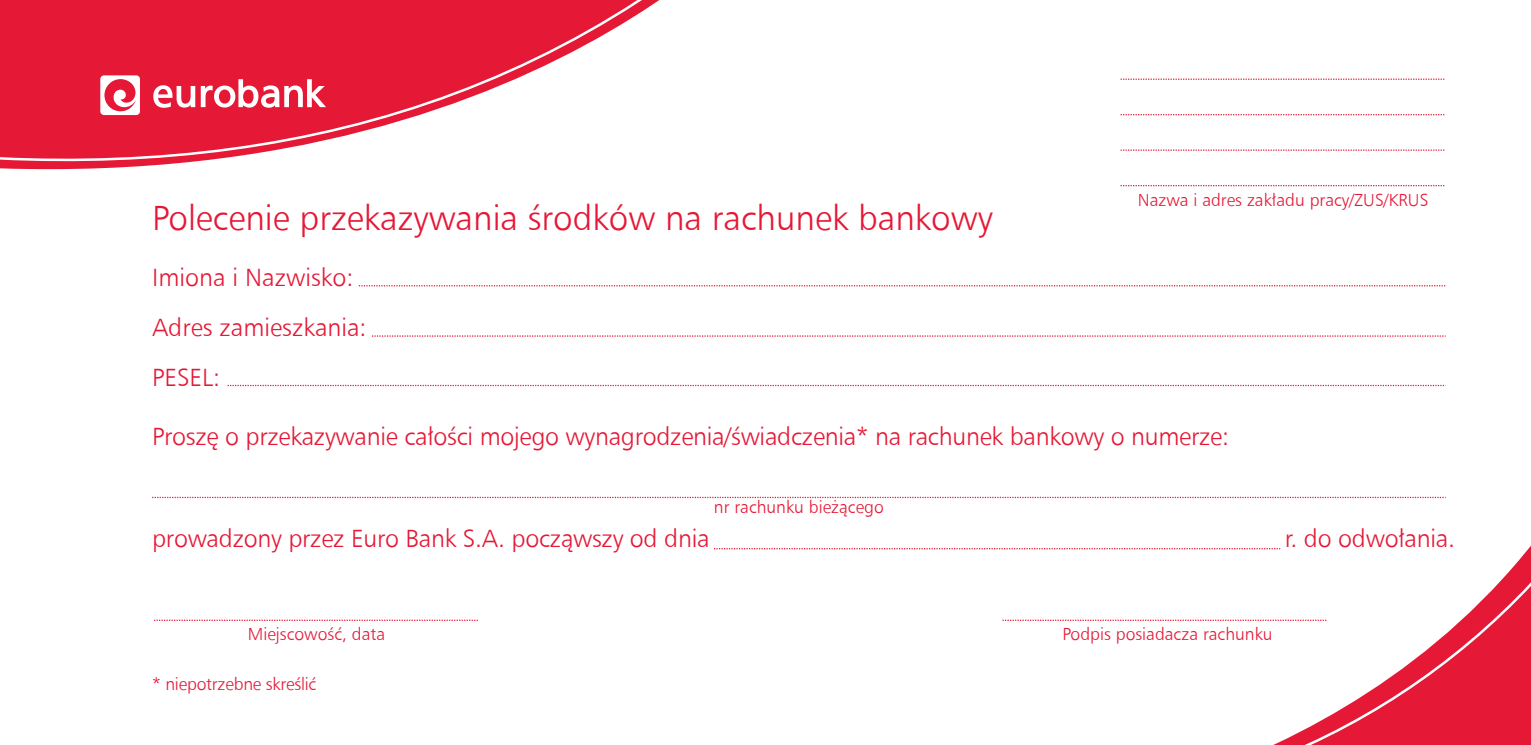
<style>
.page{position:relative;width:1531px;height:745px;background:#fff}
.page>*{position:absolute;margin:0;border:0;box-sizing:border-box;transform-origin:0 0}
.t1{font:35px "Humnst 777 Lt EU";color:#e51836}
.t2{font:25px/50px "Humnst 777 Lt EU";letter-spacing:-.01em;color:#e51836}
.t3{font:17.5px "Humnst 777 Lt EU";color:#e51836}
</style>
<div class="page">
<svg style="left:1095px;top:496px;width:436px;height:248px"></svg>
<svg style="left:0;top:0;width:659px;height:170px"></svg>
<svg style="left:1120px;top:185px;width:325px;height:1px"></svg>
<svg style="left:154px;top:619px;width:324px;height:1px"></svg>
<svg style="left:1002px;top:619px;width:325px;height:1px"></svg>
<svg style="left:1120px;top:149px;width:325px;height:2px"></svg>
<svg style="left:1120px;top:114px;width:325px;height:1px"></svg>
<svg style="left:1120px;top:78px;width:325px;height:2px"></svg>
<svg style="left:359px;top:285px;width:1086px;height:1px"></svg>
<svg style="left:152px;top:496px;width:1293px;height:1px"></svg>
<svg style="left:714px;top:547px;width:566px;height:2px"></svg>
<svg style="left:372px;top:335px;width:1073px;height:1px"></svg>
<svg style="left:228px;top:384px;width:1216px;height:2px"></svg>
<p class="t3" style="left:1138px;top:189px;width:292px">Nazwa i adres zakładu pracy/ZUS/KRUS</p>
<h1 class="t1" style="left:152px;top:196px;width:842px">Polecenie przekazywania środków na rachunek bankowy</h1>
<p class="t2" style="left:152px;top:252px;width:216px">Imiona i Nazwisko:<br>Adres zamieszkania:<br>PESEL:</p>
<p class="t2" style="left:152px;top:410px;width:1078px">Proszę o przekazywanie całości mojego wynagrodzenia/świadczenia* na rachunek bankowy o numerze:</p>
<p class="t3" style="left:714px;top:496px;width:171px">nr rachunku bieżącego</p>
<p class="t2" style="left:152px;top:512px;width:559px">prowadzony przez Euro Bank S.A. począwszy od dnia</p>
<p class="t2" style="left:1285px;top:512px;width:172px">r. do odwołania.</p>
<p class="t3" style="left:248px;top:623px;width:139px">Miejscowość, data</p>
<p class="t3" style="left:1062px;top:623px;width:212px">Podpis posiadacza rachunku</p>
<p class="t3" style="left:152px;top:672px;width:166px">* niepotrzebne skreślić</p>
</div>
